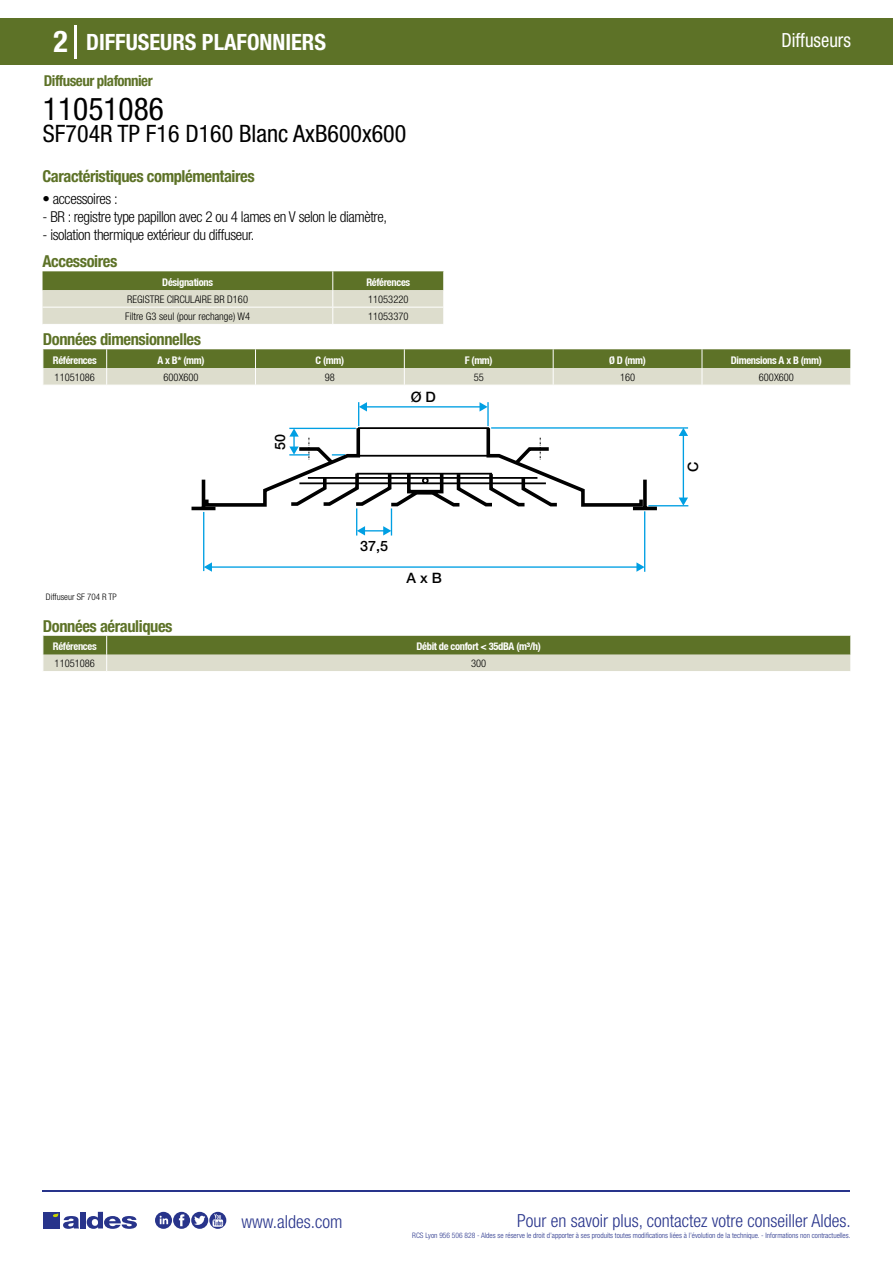
<style>
.page{position:relative;width:893px;height:1263px;background:#fff}
.page>*{position:absolute;margin:0;border:0;box-sizing:border-box;transform-origin:0 0}
.t1{font:condensed 31.5px "Helvetica Neue LT Std";color:#000}
.t2{font:700 condensed 30px "Helvetica Neue LT Std";color:#fff}
.t3{font:condensed 24px "Helvetica Neue LT Std";color:#000}
.t4{font:700 condensed 22.5px "Helvetica Neue LT Std";color:#fff}
.t5{font:condensed 19.5px "Helvetica Neue LT Std";color:#fff;scale:.95 1}
.t6{font:300 condensed 18px "Helvetica Neue";color:#28348b}
.t7{font:700 condensed 16.5px "Helvetica Neue LT Std";letter-spacing:-.025em;color:#5d7227}
.t8{font:300 condensed 15px "Helvetica Neue LT Std";letter-spacing:-.025em;color:#000}
.t9{font:700 condensed 15px "Helvetica Neue LT Std";letter-spacing:-.035em;color:#5d7227}
.t10{font:500 14.4px "Helvetica Neue";color:#000}
.t11{font:700 condensed 10.5px "Helvetica Neue";letter-spacing:-.03em;color:#fff}
.t12{font:300 condensed 10.5px "Helvetica Neue";color:#000}
.t13{font:300 condensed 9px "Helvetica Neue";color:#000}
.t14{font:300 condensed 7.5px "Helvetica Neue";color:#28348b}
</style>
<div class="page">
<div style="left:0;top:18px;width:893px;height:46px;background:#5d7227"></div>
<hr style="left:74px;top:25px;width:2px;height:33px;background:#fff">
<hr style="left:43px;top:1190px;width:807px;height:1px;background:#28348b">
<svg style="left:155px;top:1212px;width:71px;height:17px"></svg>
<div style="left:43px;top:1212px;width:17px;height:16px;background:#28348b"></div>
<div style="left:80px;top:1212px;width:6px;height:16px;background:#28348b"></div>
<svg style="left:87px;top:1212px;width:50px;height:17px"></svg>
<svg style="left:53px;top:1213px;width:26px;height:16px"></svg>
<svg style="left:43px;top:271px;width:401px;height:53px;background:#b1b894"></svg>
<svg style="left:43px;top:349px;width:808px;height:36px;background:#9ba678"></svg>
<hr style="left:648px;top:505px;width:40px;height:1px;background:#009fe3">
<hr style="left:683px;top:433px;width:1px;height:68px;background:#009fe3">
<svg style="left:679px;top:497px;width:9px;height:9px"></svg>
<svg style="left:679px;top:429px;width:9px;height:7px"></svg>
<hr style="left:491px;top:427px;width:197px;height:2px;background:#009fe3">
<hr style="left:208px;top:566px;width:432px;height:2px;background:#009fe3">
<svg style="left:204px;top:562px;width:8px;height:10px"></svg>
<svg style="left:636px;top:562px;width:8px;height:10px"></svg>
<hr style="left:203px;top:512px;width:1px;height:59px;background:#009fe3">
<hr style="left:644px;top:511px;width:1px;height:61px;background:#009fe3">
<svg style="left:203px;top:402px;width:442px;height:133px"></svg>
<hr style="left:202px;top:480px;width:3px;height:28px;background:#000">
<hr style="left:192px;top:507px;width:23px;height:3px;background:#000">
<svg style="left:643px;top:480px;width:4px;height:27px"></svg>
<hr style="left:633px;top:507px;width:24px;height:3px;background:#000">
<svg style="left:43px;top:636px;width:808px;height:35px;background:#99a475"></svg>
<h2 class="t2" style="left:54px;top:24px;width:16px">2</h2>
<h3 class="t4" style="left:86px;top:28px;width:242px">DIFFUSEURS PLAFONNIERS</h3>
<h3 class="t5" style="left:781px;top:29px;width:75px">Diffuseurs</h3>
<h3 class="t9" style="left:44px;top:71px;width:110px">Diffuseur plafonnier</h3>
<h1 class="t1" style="left:43px;top:91px;width:122px">11051086</h1>
<h3 class="t3" style="left:43px;top:120px;width:365px">SF704R TP F16 D160 Blanc AxB600x600</h3>
<h3 class="t7" style="left:43px;top:166px;width:214px">Caractéristiques complémentaires</h3>
<h3 class="t8" style="left:43px;top:190px;width:77px">• accessoires :</h3>
<h3 class="t8" style="left:43px;top:208px;width:346px">- BR : registre type papillon avec 2 ou 4 lames en V selon le diamètre,</h3>
<h3 class="t8" style="left:43px;top:226px;width:213px">- isolation thermique extérieur du diffuseur.</h3>
<h3 class="t7" style="left:43px;top:251px;width:76px">Accessoires</h3>
<h3 class="t11" style="left:162px;top:276px;width:52px">Désignations</h3>
<h3 class="t11" style="left:366px;top:276px;width:45px">Références</h3>
<h3 class="t12" style="left:127px;top:293px;width:122px">REGISTRE CIRCULAIRE BR D160</h3>
<h3 class="t12" style="left:368px;top:293px;width:42px">11053220</h3>
<h3 class="t12" style="left:125px;top:310px;width:126px">Filtre G3 seul (pour rechange) W4</h3>
<h3 class="t12" style="left:368px;top:310px;width:42px">11053370</h3>
<h3 class="t7" style="left:43px;top:329px;width:160px">Données dimensionnelles</h3>
<h3 class="t11" style="left:53px;top:354px;width:45px">Références</h3>
<h3 class="t11" style="left:158px;top:354px;width:49px">A x B* (mm)</h3>
<h3 class="t11" style="left:316px;top:354px;width:30px">C (mm)</h3>
<h3 class="t11" style="left:465px;top:354px;width:29px">F (mm)</h3>
<h3 class="t11" style="left:609px;top:354px;width:38px">Ø D (mm)</h3>
<h3 class="t11" style="left:731px;top:354px;width:93px">Dimensions A x B (mm)</h3>
<h3 class="t12" style="left:55px;top:371px;width:42px">11051086</h3>
<h3 class="t12" style="left:164px;top:371px;width:37px">600X600</h3>
<h3 class="t12" style="left:325px;top:371px;width:12px">98</h3>
<h3 class="t12" style="left:474px;top:371px;width:12px">55</h3>
<h3 class="t12" style="left:620px;top:371px;width:17px">160</h3>
<h3 class="t12" style="left:759px;top:371px;width:37px">600X600</h3>
<h3 class="t10" style="left:271px;top:450px;width:17px;rotate:-90deg">50</h3>
<h3 class="t10" style="left:411px;top:388px;width:27px">Ø D</h3>
<h3 class="t10" style="left:360px;top:537px;width:29px">37,5</h3>
<h3 class="t10" style="left:407px;top:569px;width:37px">A x B</h3>
<p class="t13" style="left:46px;top:592px;width:72px">Diffuseur SF 704 R TP</p>
<h3 class="t7" style="left:43px;top:616px;width:131px">Données aérauliques</h3>
<h3 class="t11" style="left:53px;top:640px;width:45px">Références</h3>
<h3 class="t11" style="left:417px;top:640px;width:126px">Débit de confort &lt; 35dBA (m³/h)</h3>
<h3 class="t12" style="left:55px;top:657px;width:42px">11051086</h3>
<h3 class="t12" style="left:471px;top:657px;width:17px">300</h3>
<h3 class="t10" style="left:685px;top:472px;width:12px;rotate:-90deg">C</h3>
<h3 class="t6" style="left:241px;top:1211px;width:102px">www.aldes.com</h3>
<h3 class="t6" style="left:517px;top:1211px;width:335px">Pour en savoir plus, contactez votre conseiller Aldes.</h3>
<p class="t14" style="left:412px;top:1230px;width:440px">RCS Lyon 956 506 828 - Aldes se réserve le droit d’apporter à ses produits toutes modifications liées à l’évolution de la technique. - Informations non contractuelles.</p>
</div>
